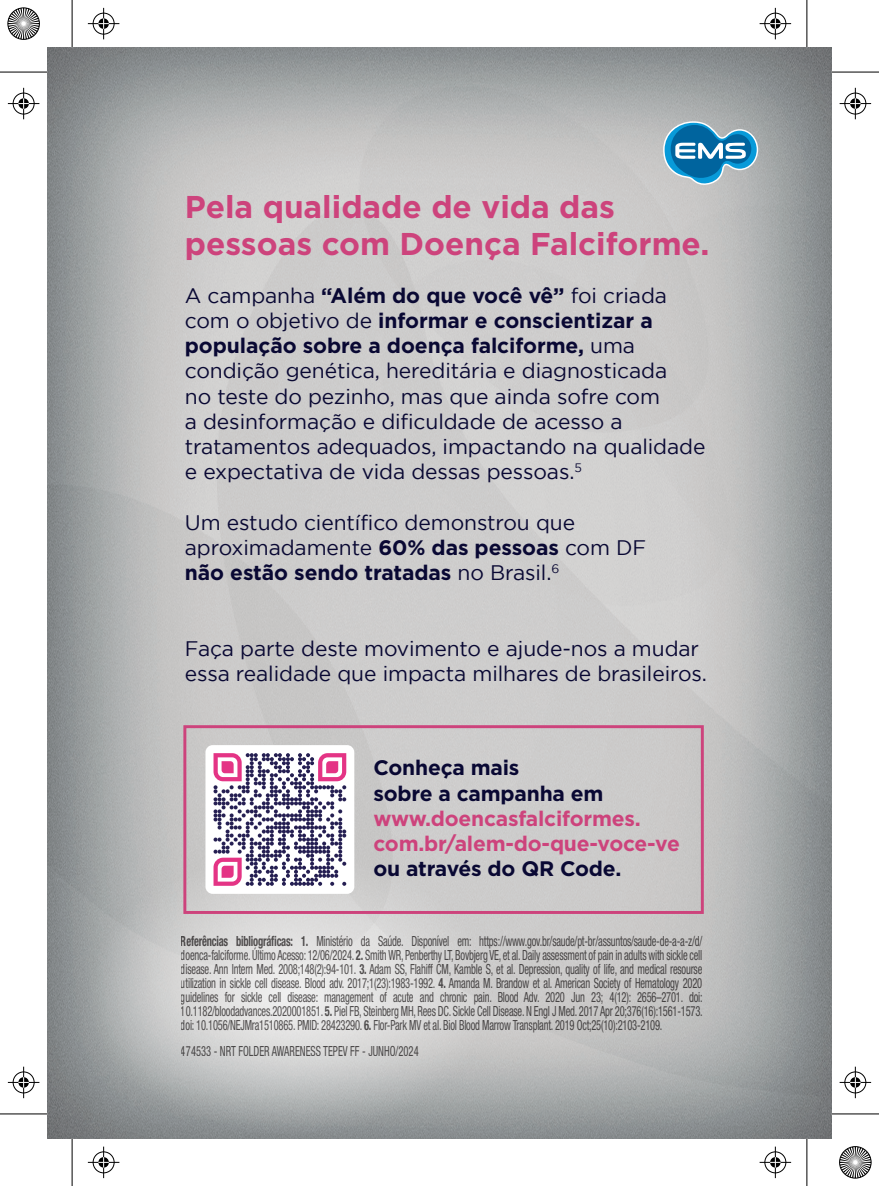
<style>
.page{position:relative;width:879px;height:1186px;background:#fff}
.page>*{position:absolute;margin:0;border:0;box-sizing:border-box;transform-origin:0 0}
.t1{font:700 31.5px/37.8px "Gotham";color:#cd437c}
.t2{font:21px/25.2px "Gotham";letter-spacing:-.005em;color:#090833}
.t3{font:700 21px/25.2px "Gotham";letter-spacing:-.01em;color:#cd437c}
.t4{font:700 21px/25.2px "Gotham";letter-spacing:-.01em;color:#090833}
.t5{font:condensed 14px/14px "Helvetica Neue LT Std";letter-spacing:-.02em;color:#231f20;text-align:justify;scale:.75 1}
.t6{font:condensed 14px "Helvetica Neue LT Std";color:#231f20;scale:.75 1}
.s1{font-weight:700}
</style>
<div class="page">
<img style="left:47px;top:47px;width:784px;height:1091px">
<svg style="left:663px;top:121px;width:95px;height:65px;background:#64a0bf"></svg>
<svg style="left:87px;top:852px;width:404px;height:283px;background:#cbcccc"></svg>
<div style="left:183px;top:725px;width:520px;height:189px;border:3px solid #cd437c"></div>
<div style="left:205px;top:745px;width:149px;height:149px;background:#fff;border-radius:7px"></div>
<svg style="left:213px;top:753px;width:133px;height:133px"></svg>
<hr style="left:0;top:72px;width:47px;height:1px;background:#000">
<hr style="left:831px;top:72px;width:47px;height:1px;background:#000">
<hr style="left:0;top:1113px;width:47px;height:1px;background:#000">
<hr style="left:831px;top:1113px;width:47px;height:1px;background:#000">
<hr style="left:72px;top:0;width:1px;height:47px;background:#000">
<hr style="left:72px;top:1139px;width:1px;height:47px;background:#000">
<hr style="left:806px;top:0;width:1px;height:47px;background:#000">
<hr style="left:806px;top:1139px;width:1px;height:47px;background:#000">
<div style="left:92px;top:12px;width:23px;height:23px;border:2px solid #fff;border-radius:50%"></div>
<hr style="left:88px;top:23px;width:31px;height:2px;background:#fff">
<hr style="left:102px;top:8px;width:3px;height:31px;background:#fff">
<div style="left:97px;top:17px;width:13px;height:13px;border:2px solid #fff;border-radius:50%"></div>
<div style="left:93px;top:13px;width:21px;height:21px;border:1px solid #000;border-radius:50%"></div>
<hr style="left:88px;top:23px;width:31px;height:1px;background:#000">
<hr style="left:103px;top:8px;width:1px;height:31px;background:#000">
<svg style="left:98px;top:18px;width:11px;height:11px"></svg>
<div style="left:763px;top:12px;width:23px;height:23px;border:2px solid #fff;border-radius:50%"></div>
<hr style="left:759px;top:23px;width:31px;height:2px;background:#fff">
<hr style="left:774px;top:8px;width:2px;height:31px;background:#fff">
<div style="left:768px;top:17px;width:13px;height:13px;border:2px solid #fff;border-radius:50%"></div>
<div style="left:764px;top:13px;width:21px;height:21px;border:1px solid #000;border-radius:50%"></div>
<hr style="left:759px;top:23px;width:31px;height:1px;background:#000">
<hr style="left:774px;top:8px;width:1px;height:31px;background:#000">
<svg style="left:769px;top:18px;width:11px;height:11px"></svg>
<div style="left:92px;top:1151px;width:23px;height:23px;border:2px solid #fff;border-radius:50%"></div>
<hr style="left:88px;top:1161px;width:31px;height:2px;background:#fff">
<hr style="left:102px;top:1146px;width:3px;height:32px;background:#fff">
<div style="left:97px;top:1156px;width:13px;height:13px;border:2px solid #fff;border-radius:50%"></div>
<div style="left:93px;top:1151px;width:21px;height:22px;border:1px solid #000;border-radius:50%"></div>
<hr style="left:88px;top:1162px;width:31px;height:1px;background:#000">
<hr style="left:103px;top:1146px;width:1px;height:32px;background:#000">
<svg style="left:98px;top:1157px;width:11px;height:10px"></svg>
<div style="left:763px;top:1151px;width:23px;height:23px;border:2px solid #fff;border-radius:50%"></div>
<hr style="left:759px;top:1161px;width:31px;height:2px;background:#fff">
<hr style="left:774px;top:1146px;width:2px;height:32px;background:#fff">
<div style="left:768px;top:1156px;width:13px;height:13px;border:2px solid #fff;border-radius:50%"></div>
<div style="left:764px;top:1151px;width:21px;height:22px;border:1px solid #000;border-radius:50%"></div>
<hr style="left:759px;top:1162px;width:31px;height:1px;background:#000">
<hr style="left:774px;top:1146px;width:1px;height:32px;background:#000">
<svg style="left:769px;top:1157px;width:11px;height:10px"></svg>
<div style="left:12px;top:92px;width:23px;height:23px;border:2px solid #fff;border-radius:50%"></div>
<hr style="left:8px;top:102px;width:31px;height:3px;background:#fff">
<hr style="left:23px;top:88px;width:2px;height:31px;background:#fff">
<div style="left:17px;top:97px;width:13px;height:13px;border:2px solid #fff;border-radius:50%"></div>
<div style="left:13px;top:93px;width:21px;height:21px;border:1px solid #000;border-radius:50%"></div>
<hr style="left:8px;top:103px;width:31px;height:1px;background:#000">
<hr style="left:23px;top:88px;width:1px;height:31px;background:#000">
<svg style="left:18px;top:98px;width:11px;height:11px"></svg>
<div style="left:12px;top:1071px;width:23px;height:23px;border:2px solid #fff;border-radius:50%"></div>
<hr style="left:8px;top:1081px;width:31px;height:2px;background:#fff">
<hr style="left:23px;top:1067px;width:2px;height:31px;background:#fff">
<div style="left:17px;top:1076px;width:13px;height:13px;border:2px solid #fff;border-radius:50%"></div>
<div style="left:13px;top:1072px;width:21px;height:21px;border:1px solid #000;border-radius:50%"></div>
<hr style="left:8px;top:1082px;width:31px;height:1px;background:#000">
<hr style="left:23px;top:1067px;width:1px;height:31px;background:#000">
<svg style="left:18px;top:1077px;width:11px;height:11px"></svg>
<div style="left:843px;top:92px;width:23px;height:23px;border:2px solid #fff;border-radius:50%"></div>
<hr style="left:839px;top:102px;width:31px;height:3px;background:#fff">
<hr style="left:854px;top:88px;width:2px;height:31px;background:#fff">
<div style="left:848px;top:97px;width:13px;height:13px;border:2px solid #fff;border-radius:50%"></div>
<div style="left:844px;top:93px;width:21px;height:21px;border:1px solid #000;border-radius:50%"></div>
<hr style="left:839px;top:103px;width:31px;height:1px;background:#000">
<hr style="left:854px;top:88px;width:1px;height:31px;background:#000">
<svg style="left:849px;top:98px;width:11px;height:11px"></svg>
<div style="left:843px;top:1071px;width:23px;height:23px;border:2px solid #fff;border-radius:50%"></div>
<hr style="left:839px;top:1081px;width:31px;height:2px;background:#fff">
<hr style="left:854px;top:1067px;width:2px;height:31px;background:#fff">
<div style="left:848px;top:1076px;width:13px;height:13px;border:2px solid #fff;border-radius:50%"></div>
<div style="left:844px;top:1072px;width:21px;height:21px;border:1px solid #000;border-radius:50%"></div>
<hr style="left:839px;top:1082px;width:31px;height:1px;background:#000">
<hr style="left:854px;top:1067px;width:1px;height:31px;background:#000">
<svg style="left:849px;top:1077px;width:11px;height:11px"></svg>
<svg style="left:7px;top:7px;width:33px;height:33px"></svg>
<svg style="left:839px;top:1146px;width:33px;height:33px"></svg>
<h1 class="t1" style="left:185px;top:187px;width:526px">Pela qualidade de vida das pessoas com Doença Falciforme.</h1>
<p class="t2" style="left:185px;top:282px;width:522px">A campanha <span class="s1">“Além do que você vê”</span> foi criada com o objetivo de <span class="s1">informar e conscientizar a população sobre a doença falciforme,</span> uma condição genética, hereditária e diagnosticada<br>no teste do pezinho, mas que ainda sofre com<br>a desinformação e dificuldade de acesso a tratamentos adequados, impactando na qualidade e expectativa de vida dessas pessoas.<sup>5</sup></p>
<h2 class="t2" style="left:185px;top:509px;width:463px">Um estudo científico demonstrou que aproximadamente <span class="s1">60% das pessoas</span> com DF <span class="s1">não estão sendo tratadas</span> no Brasil.<sup>6</sup></h2>
<h2 class="t2" style="left:185px;top:635px;width:523px">Faça parte deste movimento e ajude-nos a mudar essa realidade que impacta milhares de brasileiros.</h2>
<h2 class="t4" style="left:373px;top:755px;width:231px">Conheça mais<br>sobre a campanha em</h2>
<h2 class="t3" style="left:373px;top:805px;width:308px">www.doencasfalciformes. com.br/alem-do-que-voce-ve</h2>
<h2 class="t4" style="left:373px;top:856px;width:249px">ou através do QR Code.</h2>
<p class="t5" style="left:181px;top:933px;width:697px"><span class="s1">Referências bibliográficas: 1.</span> Ministério da Saúde. Disponível em: https://www.gov.br/saude/pt-br/assuntos/saude-de-a-a-z/d/ doenca-falciforme. Último Acesso: 12/06/2024. <span class="s1">2.</span> Smith WR, Penberthy LT, Bovbjerg VE, et al. Daily assessment of pain in adults with sickle cell disease. Ann Intern Med. 2008;148(2):94-101. <span class="s1">3.</span> Adam SS, Flahiff CM, Kamble S, et al. Depression, quality of life, and medical resourse utilization in sickle cell disease. Blood adv. 2017;1(23):1983-1992. <span class="s1">4.</span> Amanda M. Brandow et al. American Society of Hematology 2020 guidelines for sickle cell disease: management of acute and chronic pain. Blood Adv. 2020 Jun 23; 4(12): 2656–2701. doi:<br>10.1182/bloodadvances.2020001851. <span class="s1">5.</span> Piel FB, Steinberg MH, Rees DC. Sickle Cell Disease. N Engl J Med. 2017 Apr 20;376(16):1561-1573. doi: 10.1056/NEJMra1510865. PMID: 28423290. <span class="s1">6.</span> Flor-Park MV et al. Biol Blood Marrow Transplant. 2019 Oct;25(10):2103-2109.</p>
<p class="t6" style="left:181px;top:1043px;width:318px">474533 - NRT FOLDER AWARENESS TEPEV FF - JUNHO/2024</p>
</div>
